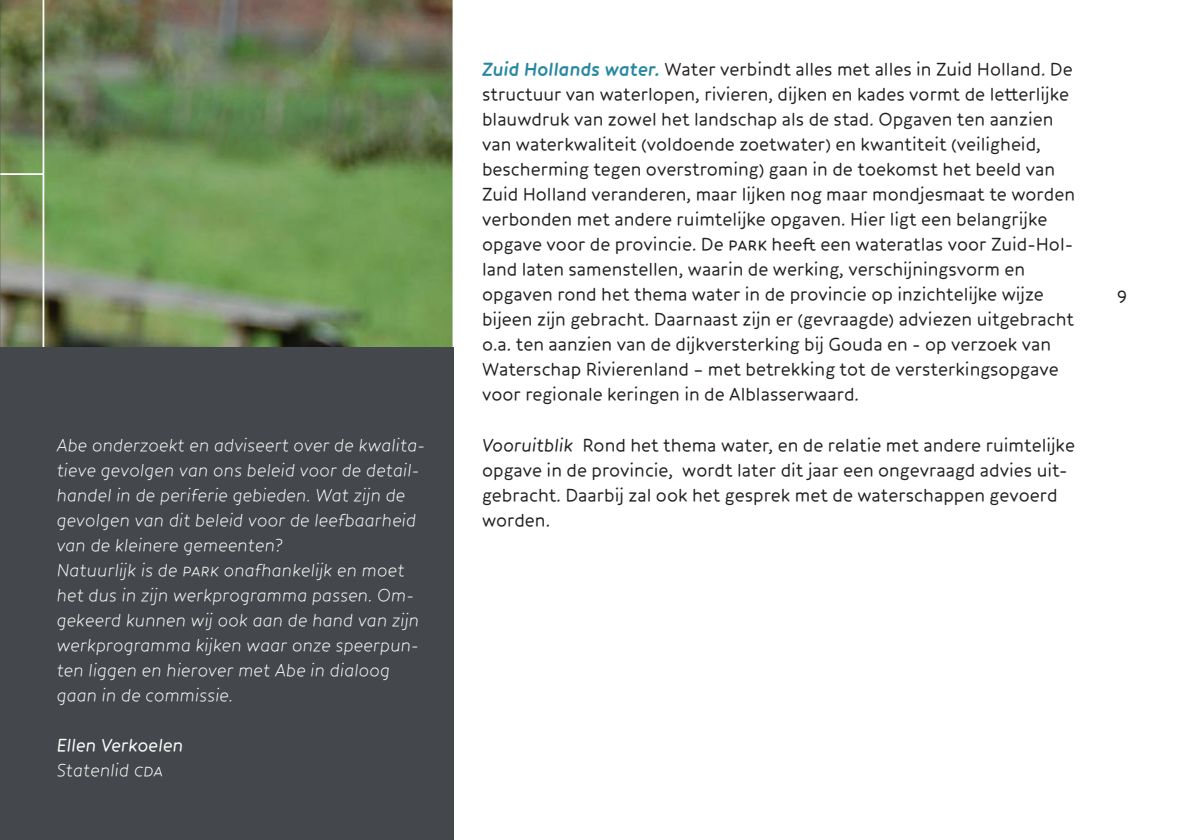
<style>
.page{position:relative;width:1191px;height:840px;background:#fff}
.page>*{position:absolute;margin:0;border:0;box-sizing:border-box;transform-origin:0 0}
.platte_tekst{font:19px/25px "Core Humanist Sans";color:#231f20}
.platte_tekst_intervi{font:italic 300 19px/25px "Core Humanist Sans";color:#fff}
.platte_tekst_intervi-2{font:italic 19px "Core Humanist Sans";color:#fff}
.s1{font-weight:700;font-style:italic;color:#2687a1}
.s2{font-style:italic}
</style>
<div class="page">
<img style="left:0;top:0;width:452px;height:347px">
<div style="left:0;top:347px;width:454px;height:492px;background:#44474b"></div>
<p class="platte_tekst_intervi" style="left:57px;top:432px;width:370px">Abe onderzoekt en adviseert over de kwalita&shy;tieve gevolgen van ons beleid voor de detail&shy;handel in de periferie gebieden. Wat zijn de gevolgen van dit beleid voor de leefbaarheid van de kleinere gemeenten?</p>
<p class="platte_tekst_intervi" style="left:57px;top:557px;width:364px">Natuurlijk is de park onafhankelijk en moet het dus in zijn werkprogramma passen. Om&shy;gekeerd kunnen wij ook aan de hand van zijn werkprogramma kijken waar onze speerpun&shy;ten liggen en hierover met Abe in dialoog gaan in de commissie.</p>
<p class="platte_tekst_intervi-2" style="left:57px;top:732px;width:128px">Ellen Verkoelen</p>
<p class="platte_tekst_intervi" style="left:57px;top:757px;width:108px">Statenlid cda</p>
<p class="platte_tekst" style="left:482px;top:57px;width:594px"><span class="s1">Zuid Hollands water.</span> Water verbindt alles met alles in Zuid Holland. De structuur van waterlopen, rivieren, dijken en kades vormt de letterlijke blauwdruk van zowel het landschap als de stad. Opgaven ten aanzien van waterkwaliteit (voldoende zoetwater) en kwantiteit (veiligheid, bescherming tegen overstroming) gaan in de toekomst het beeld van Zuid Holland veranderen, maar lijken nog maar mondjesmaat te worden verbonden met andere ruimtelijke opgaven. Hier ligt een belangrijke opgave voor de provincie. De park heeft een wateratlas voor Zuid-Hol&shy;land laten samenstellen, waarin de werking, verschijningsvorm en opgaven rond het thema water in de provincie op inzichtelijke wijze bijeen zijn gebracht. Daarnaast zijn er (gevraagde) adviezen uitgebracht o.a. ten aanzien van de dijkversterking bij Gouda en - op verzoek van Waterschap Rivierenland – met betrekking tot de versterkingsopgave voor regionale keringen in de Alblasserwaard.</p>
<p class="platte_tekst" style="left:482px;top:432px;width:594px"><span class="s2">Vooruitblik</span> Rond het thema water, en de relatie met andere ruimtelijke opgave in de provincie, wordt later dit jaar een ongevraagd advies uit&shy;gebracht. Daarbij zal ook het gesprek met de waterschappen gevoerd worden.</p>
<p class="platte_tekst" style="left:1117px;top:282px;width:11px">9</p>
</div>
